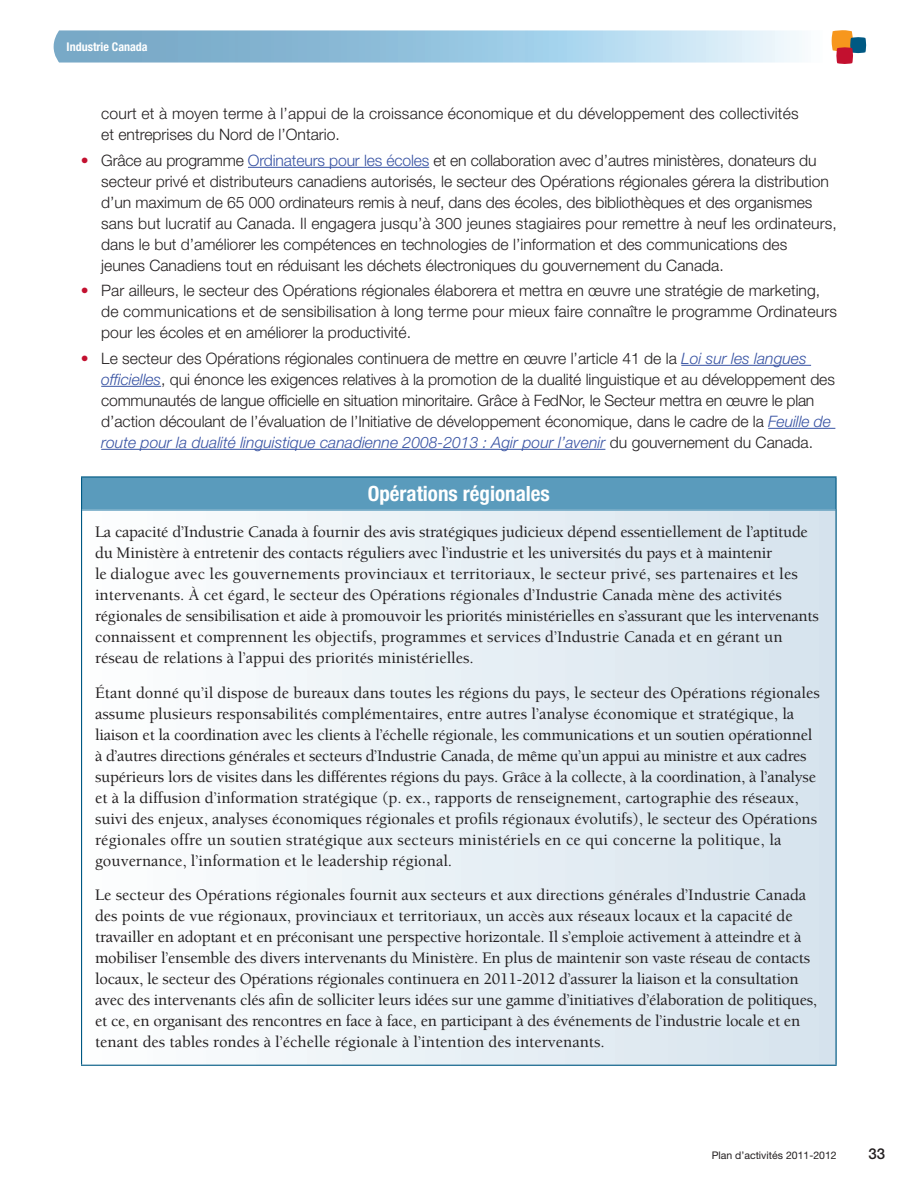
<style>
.page{position:relative;width:918px;height:1188px;background:#fff}
.page>*{position:absolute;margin:0;border:0;box-sizing:border-box;transform-origin:0 0}
.t1{font:700 condensed 21px "Helvetica Neue LT Std";color:#fff}
.t2{font:500 16.5px/21px "Berkeley";letter-spacing:-.01em;color:#231f20}
.t3{font:300 15.75px/21px "Helvetica Neue LT Std";color:#231f20}
.t4{font:500 15px "Helvetica Neue LT Std";color:#231f20}
.t5{font:700 condensed 12px "Helvetica Neue LT Std";color:#fff}
.t6{font:10.5px "Helvetica Neue LT Std";color:#231f20}
.s1{color:#c3102f}
.s2{color:#3853a3}
.s3{font-style:italic;color:#3853a3}
</style>
<div class="page">
<svg style="left:54px;top:30px;width:748px;height:33px;background:#a1c9e0"></svg>
<svg style="left:832px;top:30px;width:34px;height:34px"></svg>
<hr style="left:248px;top:167px;width:181px;height:1px;background:#3853a3">
<hr style="left:681px;top:365px;width:130px;height:1px;background:#3853a3">
<hr style="left:101px;top:386px;width:60px;height:1px;background:#3853a3">
<hr style="left:768px;top:428px;width:67px;height:1px;background:#3853a3">
<hr style="left:101px;top:449px;width:504px;height:1px;background:#3853a3">
<div style="left:82px;top:477px;width:754px;height:33px;background:#5a9bbc"></div>
<div style="left:82px;top:510px;width:754px;height:555px;background:linear-gradient(to right,#fdfefe,#d5e3ed)"></div>
<hr style="left:82px;top:509px;width:754px;height:2px;background:#5a9bbc">
<hr style="left:81px;top:476px;width:756px;height:2px;background:#005983">
<hr style="left:81px;top:478px;width:1px;height:32px;background:#005983">
<hr style="left:836px;top:478px;width:1px;height:32px;background:#005983">
<hr style="left:81px;top:510px;width:1px;height:555px;background:#005983">
<hr style="left:836px;top:510px;width:1px;height:555px;background:#005983">
<hr style="left:81px;top:1065px;width:756px;height:1px;background:#005983">
<p class="t5" style="left:67px;top:39px;width:83px">Industrie Canada</p>
<p class="t3" style="left:101px;top:103px;width:699px">court et à moyen terme à l’appui de la croissance économique et du développement des collectivités et entreprises du Nord de l’Ontario.</p>
<p class="t3" style="left:101px;top:149px;width:737px;text-indent:-20px"><span class="s1">•</span> Grâce au programme <span class="s2">Ordinateurs pour les écoles</span> et en collaboration avec d’autres ministères, donateurs du secteur privé et distributeurs canadiens autorisés, le secteur des Opérations régionales gérera la distribution d’un maximum de 65 000 ordinateurs remis à neuf, dans des écoles, des bibliothèques et des organismes sans but lucratif au Canada. Il engagera jusqu’à 300 jeunes stagiaires pour remettre à neuf les ordinateurs, dans le but d’améliorer les compétences en technologies de l’information et des communications des<br>jeunes Canadiens tout en réduisant les déchets électroniques du gouvernement du Canada.</p>
<p class="t3" style="left:101px;top:280px;width:737px;text-indent:-20px"><span class="s1">•</span> Par ailleurs, le secteur des Opérations régionales élaborera et mettra en œuvre une stratégie de marketing, de communications et de sensibilisation à long terme pour mieux faire connaître le programme Ordinateurs pour les écoles et en améliorer la productivité.</p>
<p class="t3" style="left:101px;top:347px;width:735px;text-indent:-20px"><span class="s1">•</span> Le secteur des Opérations régionales continuera de mettre en œuvre l’article 41 de la <span class="s3">Loi sur les langues officielles</span>, qui énonce les exigences relatives à la promotion de la dualité linguistique et au développement des communautés de langue officielle en situation minoritaire. Grâce à FedNor, le Secteur mettra en œuvre le plan d’action découlant de l’évaluation de l’Initiative de développement économique, dans le cadre de la <span class="s3">Feuille de route pour la dualité linguistique canadienne 2008-2013 : Agir pour l’avenir</span> du gouvernement du Canada.</p>
<p class="t1" style="left:368px;top:481px;width:184px">Opérations régionales</p>
<p class="t2" style="left:95px;top:522px;width:725px">La capacité d’Industrie Canada à fournir des avis stratégiques judicieux dépend essentiellement de l’aptitude du Ministère à entretenir des contacts réguliers avec l’industrie et les universités du pays et à maintenir<br>le dialogue avec les gouvernements provinciaux et territoriaux, le secteur privé, ses partenaires et les intervenants. À cet égard, le secteur des Opérations régionales d’Industrie Canada mène des activités régionales de sensibilisation et aide à promouvoir les priorités ministérielles en s’assurant que les intervenants connaissent et comprennent les objectifs, programmes et services d’Industrie Canada et en gérant un réseau de relations à l’appui des priorités ministérielles.</p>
<p class="t2" style="left:95px;top:682px;width:726px">Étant donné qu’il dispose de bureaux dans toutes les régions du pays, le secteur des Opérations régionales assume plusieurs responsabilités complémentaires, entre autres l’analyse économique et stratégique, la liaison et la coordination avec les clients à l’échelle régionale, les communications et un soutien opérationnel à d’autres directions générales et secteurs d’Industrie Canada, de même qu’un appui au ministre et aux cadres supérieurs lors de visites dans les différentes régions du pays. Grâce à la collecte, à la coordination, à l’analyse et à la diffusion d’information stratégique (p. ex., rapports de renseignement, cartographie des réseaux, suivi des enjeux, analyses économiques régionales et profils régionaux évolutifs), le secteur des Opérations régionales offre un soutien stratégique aux secteurs ministériels en ce qui concerne la politique, la gouvernance, l’information et le leadership régional.</p>
<p class="t2" style="left:95px;top:885px;width:724px">Le secteur des Opérations régionales fournit aux secteurs et aux directions générales d’Industrie Canada des points de vue régionaux, provinciaux et territoriaux, un accès aux réseaux locaux et la capacité de travailler en adoptant et en préconisant une perspective horizontale. Il s’emploie activement à atteindre et à mobiliser l’ensemble des divers intervenants du Ministère. En plus de maintenir son vaste réseau de contacts locaux, le secteur des Opérations régionales continuera en 2011-2012 d’assurer la liaison et la consultation avec des intervenants clés afin de solliciter leurs idées sur une gamme d’initiatives d’élaboration de politiques, et ce, en organisant des rencontres en face à face, en participant à des événements de l’industrie locale et en tenant des tables rondes à l’échelle régionale à l’intention des intervenants.</p>
<p class="t6" style="left:712px;top:1150px;width:127px">Plan d’activités 2011-2012</p>
<p class="t4" style="left:869px;top:1145px;width:18px">33</p>
</div>
